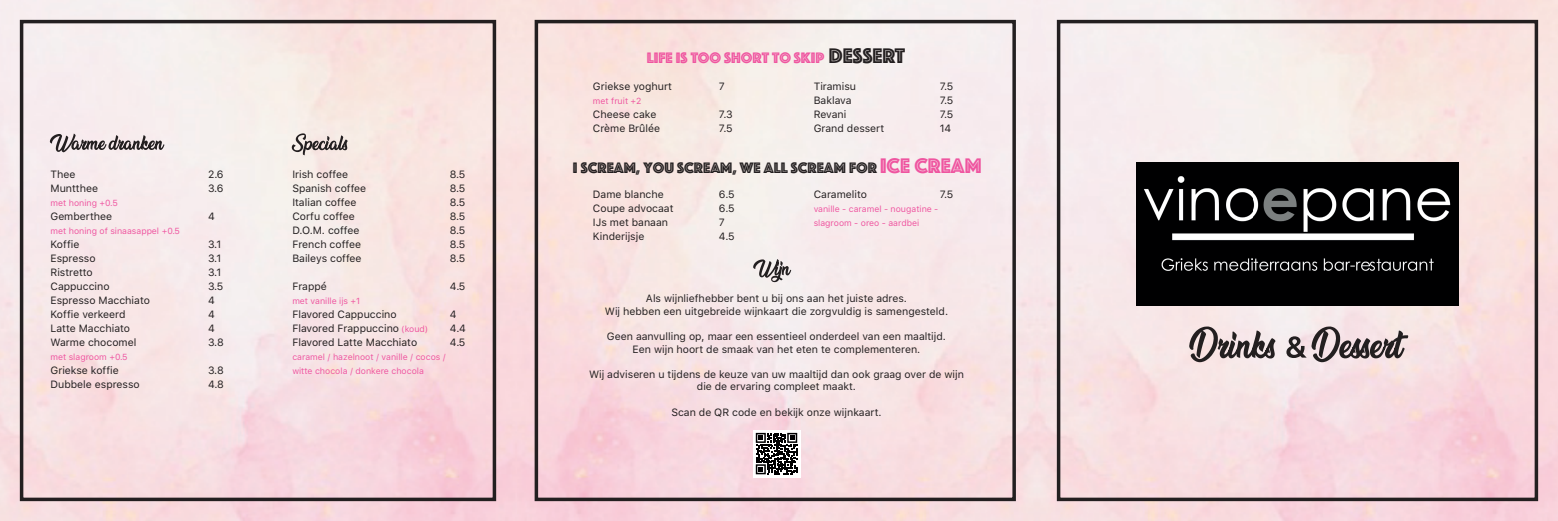
<style>
.page{position:relative;width:1558px;height:521px;background:#fff}
.page>*{position:absolute;margin:0;border:0;box-sizing:border-box;transform-origin:0 0}
.t1{font:15.75px "Phosphate Inline";color:#231f20}
.t2{font:15.75px "Phosphate Inline";color:#ef55a0}
.t3{font:10.5px/12.6px "SFUI Text";color:#231f20;text-align:center}
.t4{font:8.75px/14px "SFUI Text";color:#ef55a0}
.s1{font-size:8.75px;color:#ef55a0}
.s2{font-size:21.88px;color:#231f20}
.s3{font-size:21.88px;color:#ef55a0}
</style>
<div class="page">
<img style="left:0;top:0;width:1558px;height:521px">
<div style="left:20px;top:20px;width:476px;height:481px;border:4px solid #231f20"></div>
<div style="left:535px;top:20px;width:481px;height:481px;border:4px solid #231f20"></div>
<div style="left:1057px;top:20px;width:481px;height:481px;border:4px solid #231f20"></div>
<svg style="left:753px;top:430px;width:47px;height:47px"></svg>
<svg style="left:756px;top:433px;width:41px;height:41px"></svg>
<img style="left:1136px;top:162px;width:322px;height:143px">
<svg style="left:50px;top:134px;width:114px;height:18px"></svg>
<svg style="left:292px;top:133px;width:56px;height:22px"></svg>
<svg style="left:753px;top:259px;width:38px;height:23px"></svg>
<svg style="left:1189px;top:326px;width:219px;height:36px"></svg>
<p class="t3" style="left:50px;top:167px;width:26px">Thee</p>
<p class="t3" style="left:208px;top:167px;width:17px">2.6</p>
<p class="t3" style="left:50px;top:181px;width:49px">Muntthee</p>
<p class="t3" style="left:208px;top:181px;width:17px">3.6</p>
<p class="t4" style="left:50px;top:195px;width:69px">met honing +0.5</p>
<p class="t3" style="left:50px;top:209px;width:63px">Gemberthee</p>
<p class="t3" style="left:208px;top:209px;width:8px">4</p>
<p class="t4" style="left:50px;top:223px;width:131px">met honing of sinaasappel +0.5</p>
<p class="t3" style="left:50px;top:237px;width:30px">Koffie</p>
<p class="t3" style="left:208px;top:237px;width:15px">3.1</p>
<p class="t3" style="left:50px;top:251px;width:47px">Espresso</p>
<p class="t3" style="left:208px;top:251px;width:15px">3.1</p>
<p class="t3" style="left:50px;top:265px;width:44px">Ristretto</p>
<p class="t3" style="left:208px;top:265px;width:15px">3.1</p>
<p class="t3" style="left:50px;top:279px;width:61px">Cappuccino</p>
<p class="t3" style="left:208px;top:279px;width:17px">3.5</p>
<p class="t3" style="left:50px;top:293px;width:101px">Espresso Macchiato</p>
<p class="t3" style="left:208px;top:293px;width:8px">4</p>
<p class="t3" style="left:50px;top:307px;width:76px">Koffie verkeerd</p>
<p class="t3" style="left:208px;top:307px;width:8px">4</p>
<p class="t3" style="left:50px;top:321px;width:81px">Latte Macchiato</p>
<p class="t3" style="left:208px;top:321px;width:8px">4</p>
<p class="t3" style="left:50px;top:335px;width:87px">Warme chocomel</p>
<p class="t3" style="left:208px;top:335px;width:17px">3.8</p>
<p class="t4" style="left:50px;top:349px;width:79px">met slagroom +0.5</p>
<p class="t3" style="left:50px;top:363px;width:70px">Griekse koffie</p>
<p class="t3" style="left:208px;top:363px;width:17px">3.8</p>
<p class="t3" style="left:50px;top:377px;width:91px">Dubbele espresso</p>
<p class="t3" style="left:208px;top:377px;width:17px">4.8</p>
<p class="t3" style="left:292px;top:167px;width:57px">Irish coffee</p>
<p class="t3" style="left:450px;top:167px;width:17px">8.5</p>
<p class="t3" style="left:292px;top:181px;width:75px">Spanish coffee</p>
<p class="t3" style="left:450px;top:181px;width:17px">8.5</p>
<p class="t3" style="left:292px;top:195px;width:66px">Italian coffee</p>
<p class="t3" style="left:450px;top:195px;width:17px">8.5</p>
<p class="t3" style="left:292px;top:209px;width:64px">Corfu coffee</p>
<p class="t3" style="left:450px;top:209px;width:17px">8.5</p>
<p class="t3" style="left:292px;top:223px;width:69px">D.O.M. coffee</p>
<p class="t3" style="left:450px;top:223px;width:17px">8.5</p>
<p class="t3" style="left:292px;top:237px;width:70px">French coffee</p>
<p class="t3" style="left:450px;top:237px;width:17px">8.5</p>
<p class="t3" style="left:292px;top:251px;width:71px">Baileys coffee</p>
<p class="t3" style="left:450px;top:251px;width:17px">8.5</p>
<p class="t3" style="left:292px;top:279px;width:36px">Frappé</p>
<p class="t3" style="left:450px;top:279px;width:17px">4.5</p>
<p class="t4" style="left:292px;top:293px;width:69px">met vanille ijs +1</p>
<p class="t3" style="left:292px;top:307px;width:106px">Flavored Cappuccino</p>
<p class="t3" style="left:450px;top:307px;width:8px">4</p>
<p class="t3" style="left:292px;top:321px;width:137px">Flavored Frappuccino <span class="s1">(koud)</span></p>
<p class="t3" style="left:450px;top:321px;width:17px">4.4</p>
<p class="t3" style="left:292px;top:335px;width:126px">Flavored Latte Macchiato</p>
<p class="t3" style="left:450px;top:335px;width:17px">4.5</p>
<p class="t4" style="left:292px;top:349px;width:155px">caramel / hazelnoot / vanille / cocos / witte chocola / donkere chocola</p>
<h1 class="t2" style="left:647px;top:47px;width:260px">LIFE IS TOO SHORT TO SKIP <span class="s2">DESSERT</span></h1>
<p class="t3" style="left:593px;top:79px;width:81px">Griekse yoghurt</p>
<p class="t3" style="left:719px;top:79px;width:7px">7</p>
<p class="t4" style="left:593px;top:93px;width:50px">met fruit +2</p>
<p class="t3" style="left:593px;top:107px;width:65px">Cheese cake</p>
<p class="t3" style="left:719px;top:107px;width:15px">7.3</p>
<p class="t3" style="left:593px;top:121px;width:69px">Crème Brûlée</p>
<p class="t3" style="left:719px;top:121px;width:15px">7.5</p>
<p class="t3" style="left:813px;top:79px;width:44px">Tiramisu</p>
<p class="t3" style="left:939px;top:79px;width:15px">7.5</p>
<p class="t3" style="left:813px;top:93px;width:39px">Baklava</p>
<p class="t3" style="left:939px;top:93px;width:15px">7.5</p>
<p class="t3" style="left:813px;top:107px;width:34px">Revani</p>
<p class="t3" style="left:939px;top:107px;width:15px">7.5</p>
<p class="t3" style="left:813px;top:121px;width:72px">Grand dessert</p>
<p class="t3" style="left:939px;top:121px;width:13px">14</p>
<h1 class="t1" style="left:573px;top:157px;width:410px">I SCREAM, YOU SCREAM, WE ALL SCREAM FOR <span class="s3">ICE CREAM</span></h1>
<p class="t3" style="left:593px;top:188px;width:72px">Dame blanche</p>
<p class="t3" style="left:719px;top:188px;width:17px">6.5</p>
<p class="t3" style="left:593px;top:202px;width:82px">Coupe advocaat</p>
<p class="t3" style="left:719px;top:202px;width:17px">6.5</p>
<p class="t3" style="left:593px;top:216px;width:77px">IJs met banaan</p>
<p class="t3" style="left:719px;top:216px;width:7px">7</p>
<p class="t3" style="left:593px;top:230px;width:53px">Kinderijsje</p>
<p class="t3" style="left:719px;top:230px;width:17px">4.5</p>
<p class="t3" style="left:813px;top:188px;width:55px">Caramelito</p>
<p class="t3" style="left:939px;top:188px;width:15px">7.5</p>
<p class="t4" style="left:813px;top:202px;width:126px">vanille - caramel - nougatine - slagroom - oreo - aardbei</p>
<p class="t3" style="left:605px;top:292px;width:345px">Als wijnliefhebber bent u bij ons aan het juiste adres.<br>Wij hebben een uitgebreide wijnkaart die zorgvuldig is samengesteld.</p>
<p class="t3" style="left:607px;top:329px;width:340px">Geen aanvulling op, maar een essentieel onderdeel van een maaltijd.<br>Een wijn hoort de smaak van het eten te complementeren.</p>
<p class="t3" style="left:589px;top:367px;width:376px">Wij adviseren u tijdens de keuze van uw maaltijd dan ook graag over de wijn die de ervaring compleet maakt.</p>
<p class="t3" style="left:671px;top:405px;width:212px">Scan de QR code en bekijk onze wijnkaart.</p>
</div>
